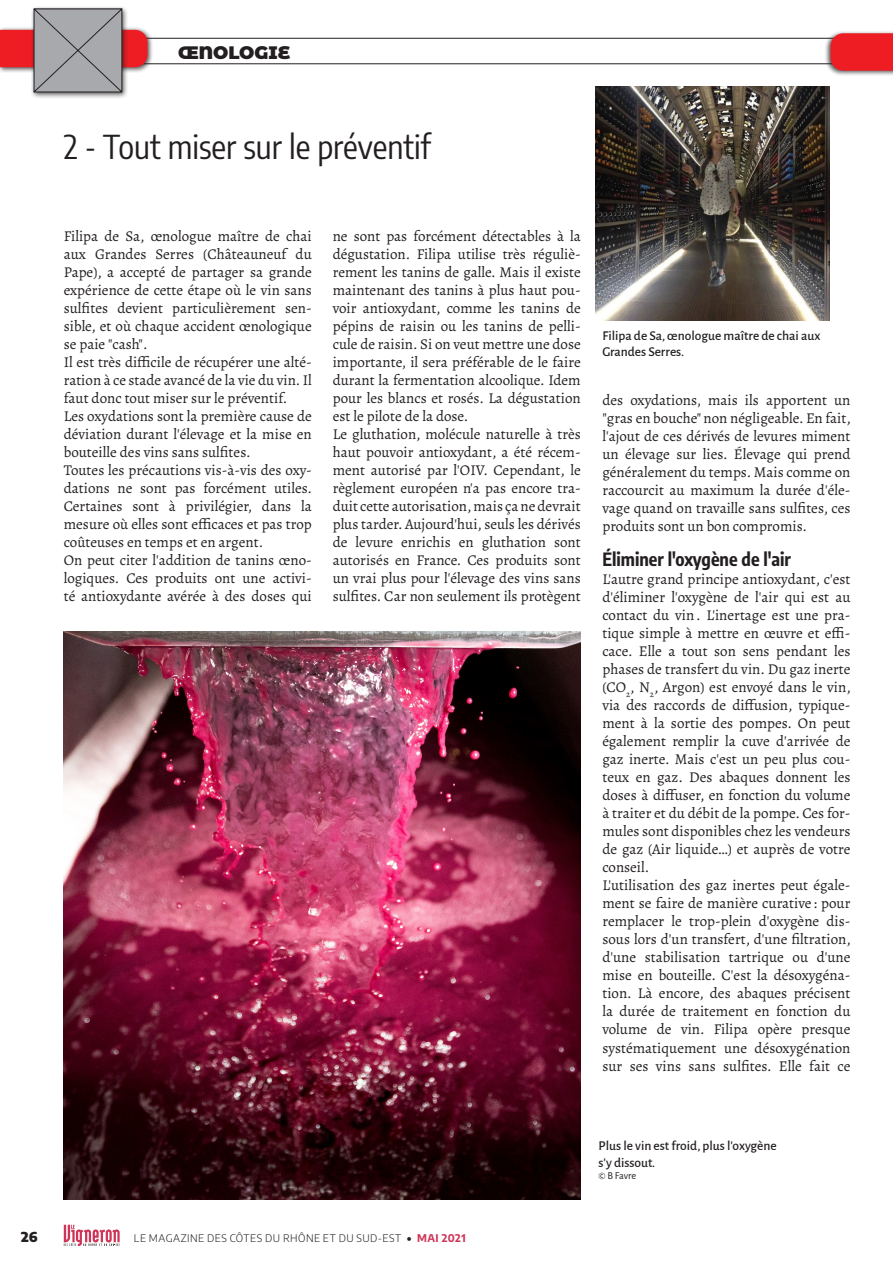
<style>
.page{position:relative;width:893px;height:1263px;background:#fff}
.page>*{position:absolute;margin:0;border:0;box-sizing:border-box;transform-origin:0 0}
.TITRE_ACTU_P5{font:33px "Encode Sans Condensed";color:#231f20}
.INTERTITRE_GLOBAL{font:700 18px "Encode Sans Condensed";color:#231f20}
.t1{font:900 18px "Montserrat Alternates";color:#231f20}
.t2{font:15px/18px "Alegreya";color:#231f20;text-align:justify}
.LÉGENDE_PHOTO{font:500 13.5px/16.5px "Alegreya Sans";color:#231f20}
.t3{font:900 13.5px "Encode Sans";color:#231f20}
.t4{font:300 10.5px "Encode Sans";letter-spacing:.04em;color:#231f20}
.Signature_Photo{font:10.5px "Alegreya Sans";letter-spacing:-.005em;color:#231f20}
.s1{font-weight:900}
.s2{font-weight:700;color:#cf3458}
</style>
<div class="page">
<img style="left:595px;top:87px;width:234px;height:233px">
<img style="left:64px;top:631px;width:517px;height:568px">
<svg style="left:64px;top:1225px;width:56px;height:21px"></svg>
<hr style="left:60px;top:38px;width:786px;height:1px;background:#231f20">
<hr style="left:60px;top:63px;width:786px;height:1px;background:#231f20">
<div style="left:0;top:27px;width:153px;height:46px;background:#231f20;opacity:.75"></div>
<div style="left:31px;top:5px;width:97px;height:94px;background:#231f20;opacity:.75"></div>
<svg style="left:0;top:8px;width:148px;height:85px"></svg>
<div style="left:824px;top:30px;width:69px;height:47px;background:#231f20;opacity:.75"></div>
<svg style="left:831px;top:33px;width:62px;height:38px;background:#eb2228"></svg>
<p class="t1" style="left:178px;top:39px;width:114px">ŒNOLOGIE</p>
<p class="TITRE_ACTU_P5" style="left:64px;top:123px;width:369px">2 - Tout miser sur le préventif</p>
<p class="t2" style="left:64px;top:227px;width:250px">Filipa de Sa, œnologue maître de chai aux Grandes Serres (Châteauneuf du Pape), a accepté de partager sa grande expérience de cette étape où le vin sans sulfites devient particulièrement sen&shy;sible, et où chaque accident œnologique se paie "cash".</p>
<p class="t2" style="left:64px;top:353px;width:250px">Il est très difficile de récupérer une alté&shy;ration à ce stade avancé de la vie du vin. Il faut donc tout miser sur le préventif.</p>
<p class="t2" style="left:64px;top:407px;width:250px">Les oxydations sont la première cause de déviation durant l'élevage et la mise en bouteille des vins sans sulfites.</p>
<p class="t2" style="left:64px;top:461px;width:250px">Toutes les précautions vis-à-vis des oxy&shy;dations ne sont pas forcément utiles.<br>Certaines sont à privilégier, dans la mesure où elles sont efficaces et pas trop coûteuses en temps et en argent.</p>
<p class="t2" style="left:64px;top:551px;width:250px">On peut citer l'addition de tanins œno&shy;logiques. Ces produits ont une activi&shy;té antioxydante avérée à des doses qui</p>
<p class="t2" style="left:333px;top:227px;width:250px">ne sont pas forcément détectables à la dégustation. Filipa utilise très réguliè&shy;rement les tanins de galle. Mais il existe maintenant des tanins à plus haut pou&shy;voir antioxydant, comme les tanins de pépins de raisin ou les tanins de pelli&shy;cule de raisin. Si on veut mettre une dose importante, il sera préférable de le faire durant la fermentation alcoolique. Idem pour les blancs et rosés. La dégustation est le pilote de la dose.</p>
<p class="t2" style="left:333px;top:425px;width:250px">Le gluthation, molécule naturelle à très haut pouvoir antioxydant, a été récem&shy;ment autorisé par l'OIV. Cependant, le règlement européen n'a pas encore tra&shy;duit cette autorisation, mais ça ne devrait plus tarder. Aujourd'hui, seuls les dérivés de levure enrichis en gluthation sont autorisés en France. Ces produits sont un vrai plus pour l'élevage des vins sans sulfites. Car non seulement ils protègent</p>
<p class="LÉGENDE_PHOTO" style="left:602px;top:326px;width:219px">Filipa de Sa, œnologue maître de chai aux<br>Grandes Serres.</p>
<p class="t2" style="left:602px;top:391px;width:250px">des oxydations, mais ils apportent un "gras en bouche" non négligeable. En fait, l'ajout de ces dérivés de levures miment un élevage sur lies. Élevage qui prend généralement du temps. Mais comme on raccourcit au maximum la durée d'éle&shy;vage quand on travaille sans sulfites, ces produits sont un bon compromis.</p>
<p class="INTERTITRE_GLOBAL" style="left:602px;top:546px;width:190px">Éliminer l'oxygène de l'air</p>
<p class="t2" style="left:602px;top:570px;width:250px">L'autre grand principe antioxydant, c'est d'éliminer l'oxygène de l'air qui est au contact du vin . L'inertage est une pra&shy;tique simple à mettre en œuvre et effi&shy;cace. Elle a tout son sens pendant les phases de transfert du vin. Du gaz inerte (CO<sub>2</sub>, N<sub>2</sub>, Argon) est envoyé dans le vin, via des raccords de diffusion, typique&shy;ment à la sortie des pompes. On peut également remplir la cuve d'arrivée de gaz inerte. Mais c'est un peu plus cou&shy;teux en gaz. Des abaques donnent les doses à diffuser, en fonction du volume à traiter et du débit de la pompe. Ces for&shy;mules sont disponibles chez les vendeurs de gaz (Air liquide…) et auprès de votre conseil.</p>
<p class="t2" style="left:602px;top:876px;width:250px">L'utilisation des gaz inertes peut égale&shy;ment se faire de manière curative : pour remplacer le trop-plein d'oxygène dis&shy;sous lors d'un transfert, d'une filtration, d'une stabilisation tartrique ou d'une mise en bouteille. C'est la désoxygéna&shy;tion. Là encore, des abaques précisent la durée de traitement en fonction du volume de vin. Filipa opère presque systématiquement une désoxygénation sur ses vins sans sulfites. Elle fait ce</p>
<p class="t3" style="left:21px;top:1226px;width:18px">26</p>
<p class="t4" style="left:134px;top:1231px;width:333px">LE MAGAZINE DES CÔTES DU RHÔNE ET DU SUD-EST <span class="s1">•</span> <span class="s2">MAI 2021</span></p>
<p class="LÉGENDE_PHOTO" style="left:598px;top:1137px;width:180px">Plus le vin est froid, plus l'oxygène s'y dissout.</p>
<p class="Signature_Photo" style="left:598px;top:1168px;width:39px">© B Favre</p>
</div>
